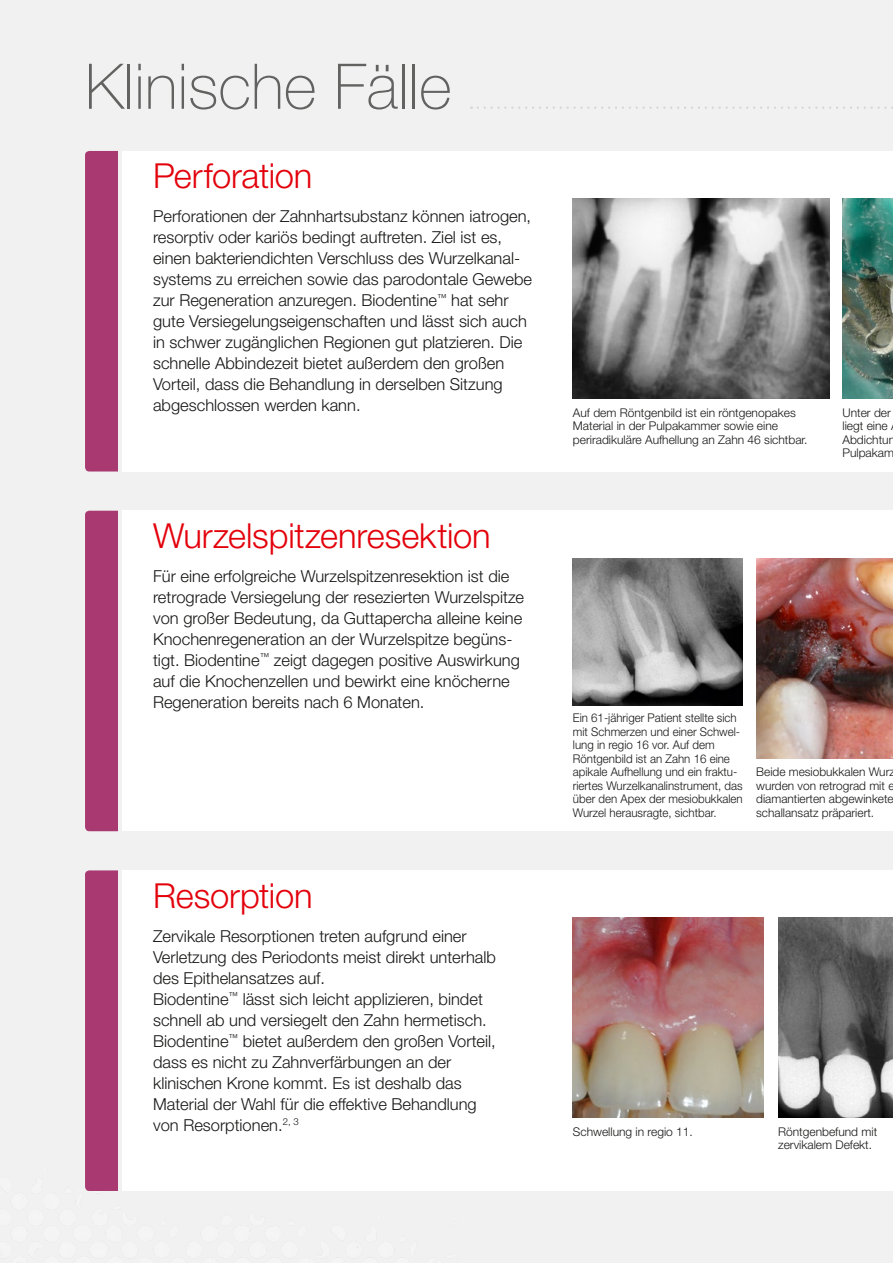
<style>
.page{position:relative;width:893px;height:1263px;background:#f1f1f1}
.page>*{position:absolute;margin:0;border:0;box-sizing:border-box;transform-origin:0 0}
.H2_kleiner{font:100 63px "Helvetica Neue LT Std";color:#626261}
.H5_rot{font:300 34.5px "Helvetica Neue LT Std";letter-spacing:-.005em;color:#e3000b}
.copy{font:300 16.5px/21px "Helvetica Neue LT Std";color:#181716}
.Bildunterschrift{font:300 12px/13.5px "Helvetica Neue LT Std";color:#181716}
.Bildunterschrift-2{font:300 12px/13.5px "Helvetica Neue LT Std";color:#181716;scale:.96 1}
</style>
<div class="page">
<div style="left:123px;top:511px;width:770px;height:320px;background:#fff"></div>
<div style="left:123px;top:870px;width:770px;height:321px;background:#fff"></div>
<div style="left:122px;top:151px;width:771px;height:320px;background:#fff"></div>
<div style="left:85px;top:151px;width:33px;height:320px;background:#a93a71"></div>
<div style="left:85px;top:511px;width:33px;height:320px;background:#a93a71"></div>
<div style="left:85px;top:870px;width:33px;height:321px;background:#a93a71"></div>
<svg style="left:478px;top:107px;width:415px;height:2px"></svg>
<img style="left:573px;top:558px;width:170px;height:148px">
<img style="left:573px;top:918px;width:191px;height:200px">
<img style="left:573px;top:198px;width:256px;height:200px">
<img style="left:756px;top:558px;width:137px;height:200px">
<img style="left:778px;top:918px;width:115px;height:200px">
<img style="left:842px;top:198px;width:51px;height:200px">
<p class="H2_kleiner" style="left:85px;top:50px;width:368px">Klinische Fälle</p>
<p class="H5_rot" style="left:153px;top:155px;width:161px">Perforation</p>
<p class="copy" style="left:153px;top:205px;width:381px">Perforationen der Zahnhartsubstanz können iatrogen, resorptiv oder kariös bedingt auftreten. Ziel ist es, einen bakteriendichten Verschluss des Wurzelkanal&shy;systems zu erreichen sowie das parodontale Gewebe zur Regeneration anzuregen. Biodentine<sup>™</sup> hat sehr gute Versiegelungseigenschaften und lässt sich auch in schwer zugänglichen Regionen gut platzieren. Die schnelle Abbindezeit bietet außerdem den großen Vorteil, dass die Behandlung in derselben Sitzung abgeschlossen werden kann.</p>
<p class="H5_rot" style="left:153px;top:515px;width:339px">Wurzelspitzenresektion</p>
<p class="copy" style="left:153px;top:565px;width:373px">Für eine erfolgreiche Wurzelspitzenresektion ist die retrograde Versiegelung der resezierten Wurzelspitze von großer Bedeutung, da Guttapercha alleine keine Knochenregeneration an der Wurzelspitze begüns&shy;tigt. Biodentine<sup>™</sup> zeigt dagegen positive Auswirkung auf die Knochenzellen und bewirkt eine knöcherne Regeneration bereits nach 6 Monaten.</p>
<p class="H5_rot" style="left:153px;top:874px;width:161px">Resorption</p>
<p class="copy" style="left:153px;top:925px;width:344px">Zervikale Resorptionen treten aufgrund einer<br>Verletzung des Periodonts meist direkt unterhalb des Epithelansatzes auf.</p>
<p class="copy" style="left:153px;top:988px;width:335px">Biodentine<sup>™</sup> lässt sich leicht applizieren, bindet schnell ab und versiegelt den Zahn hermetisch.</p>
<p class="copy" style="left:153px;top:1030px;width:344px">Biodentine<sup>™</sup> bietet außerdem den großen Vorteil, dass es nicht zu Zahnverfärbungen an der klinischen Krone kommt. Es ist deshalb das Material der Wahl für die effektive Behandlung von Resorptionen.<sup>2,</sup> <sup>3</sup></p>
<p class="Bildunterschrift" style="left:573px;top:405px;width:236px">Auf dem Röntgenbild ist ein röntgenopakes<br>Material in der Pulpakammer sowie eine periradikuläre Aufhellung an Zahn 46 sichtbar.</p>
<p class="Bildunterschrift" style="left:842px;top:405px;width:54px">Unter der liegt eine<br>Abdichtun<br>Pulpakam</p>
<p class="Bildunterschrift-2" style="left:573px;top:711px;width:178px">Ein 61-jähriger Patient stellte sich mit Schmerzen und einer Schwel&shy;lung in regio 16 vor. Auf dem Röntgenbild ist an Zahn 16 eine apikale Aufhellung und ein fraktu&shy;riertes Wurzelkanalinstrument, das über den Apex der mesiobukkalen Wurzel herausragte, sichtbar.</p>
<p class="Bildunterschrift" style="left:756px;top:765px;width:140px;text-align:justify">Beide mesiobukkalen Wurz wurden von retrograd mit e diamantierten abgewinkete schallansatz präpariert.</p>
<p class="Bildunterschrift" style="left:573px;top:1125px;width:122px">Schwellung in regio 11.</p>
<p class="Bildunterschrift" style="left:778px;top:1125px;width:101px">Röntgenbefund mit zervikalem Defekt.</p>
</div>
